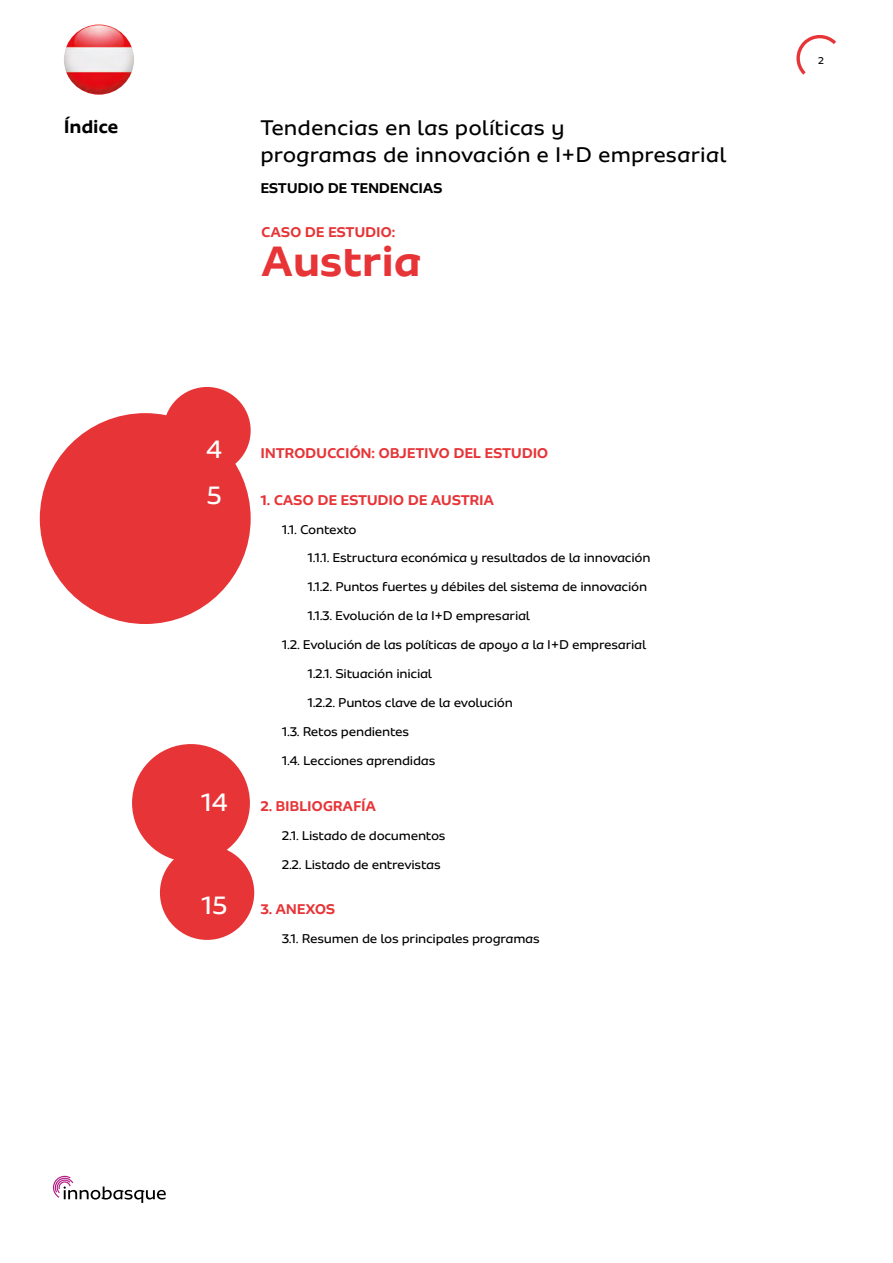
<style>
.page{position:relative;width:893px;height:1263px;background:#fff}
.page>*{position:absolute;margin:0;border:0;box-sizing:border-box;transform-origin:0 0}
.t1{font:700 45px "Sua";letter-spacing:-.01em;color:#e73437}
.t2{font:27px "Sua";color:#fff}
.t3{font:22.5px/27px "Sua";color:#000}
.t4{font:700 19.5px "Sua";letter-spacing:-.01em;color:#000}
.t5{font:700 15px "Sua";letter-spacing:-.02em;color:#e73437}
.t6{font:700 15px "Sua";letter-spacing:-.02em;color:#000}
.t7{font:13.5px/29px "Sua";letter-spacing:-.02em;color:#000}
.t8{font:10.5px "Sua";color:#000}
.s1{font-weight:400;font-size:27px;color:#fff}
</style>
<div class="page">
<div style="left:163px;top:387px;width:88px;height:87px;background:#e73437;border-radius:50%"></div>
<div style="left:132px;top:744px;width:118px;height:118px;background:#e73437;border-radius:50%"></div>
<div style="left:160px;top:845px;width:94px;height:95px;background:#e73437;border-radius:50%"></div>
<div style="left:40px;top:413px;width:211px;height:211px;background:#e73437;border-radius:50%"></div>
<img style="left:64px;top:25px;width:70px;height:70px;border-radius:35px">
<svg style="left:796px;top:35px;width:40px;height:40px"></svg>
<svg style="left:53px;top:1176px;width:113px;height:27px"></svg>
<h3 class="t4" style="left:64px;top:115px;width:56px">Índice</h3>
<h3 class="t3" style="left:260px;top:114px;width:467px">Tendencias en las políticas y<br>programas de innovación e I+D empresarial</h3>
<p class="t6" style="left:260px;top:179px;width:184px">ESTUDIO DE TENDENCIAS</p>
<p class="t5" style="left:261px;top:223px;width:135px">CASO DE ESTUDIO:</p>
<h1 class="t1" style="left:261px;top:235px;width:162px">Austria</h1>
<h2 class="t2" style="left:206px;top:434px;width:17px">4</h2>
<p class="t5" style="left:261px;top:444px;width:289px">INTRODUCCIÓN: OBJETIVO DEL ESTUDIO</p>
<h2 class="t2" style="left:207px;top:480px;width:17px">5</h2>
<p class="t5" style="left:261px;top:491px;width:235px">1. CASO DE ESTUDIO DE AUSTRIA</p>
<p class="t7" style="left:282px;top:514px;width:76px">1.1. Contexto</p>
<p class="t7" style="left:307px;top:543px;width:345px">1.1.1. Estructura económica y resultados de la innovación</p>
<p class="t7" style="left:307px;top:572px;width:341px">1.1.2. Puntos fuertes y débiles del sistema de innovación</p>
<p class="t7" style="left:307px;top:601px;width:224px">1.1.3. Evolución de la I+D empresarial</p>
<p class="t7" style="left:282px;top:630px;width:366px">1.2. Evolución de las políticas de apoyo a la I+D empresarial</p>
<p class="t7" style="left:307px;top:659px;width:126px">1.2.1. Situación inicial</p>
<p class="t7" style="left:307px;top:688px;width:207px">1.2.2. Puntos clave de la evolución</p>
<p class="t7" style="left:282px;top:717px;width:129px">1.3. Retos pendientes</p>
<p class="t7" style="left:282px;top:746px;width:155px">1.4. Lecciones aprendidas</p>
<p class="t5" style="left:201px;top:797px;width:177px"><span class="s1">14</span> 2. BIBLIOGRAFÍA</p>
<p class="t7" style="left:282px;top:821px;width:165px">2.1. Listado de documentos<br>2.2. Listado de entrevistas</p>
<p class="t5" style="left:201px;top:900px;width:136px"><span class="s1">15</span> 3. ANEXOS</p>
<p class="t7" style="left:282px;top:924px;width:260px">3.1. Resumen de los principales programas</p>
<p class="t8" style="left:818px;top:54px;width:7px">2</p>
</div>
